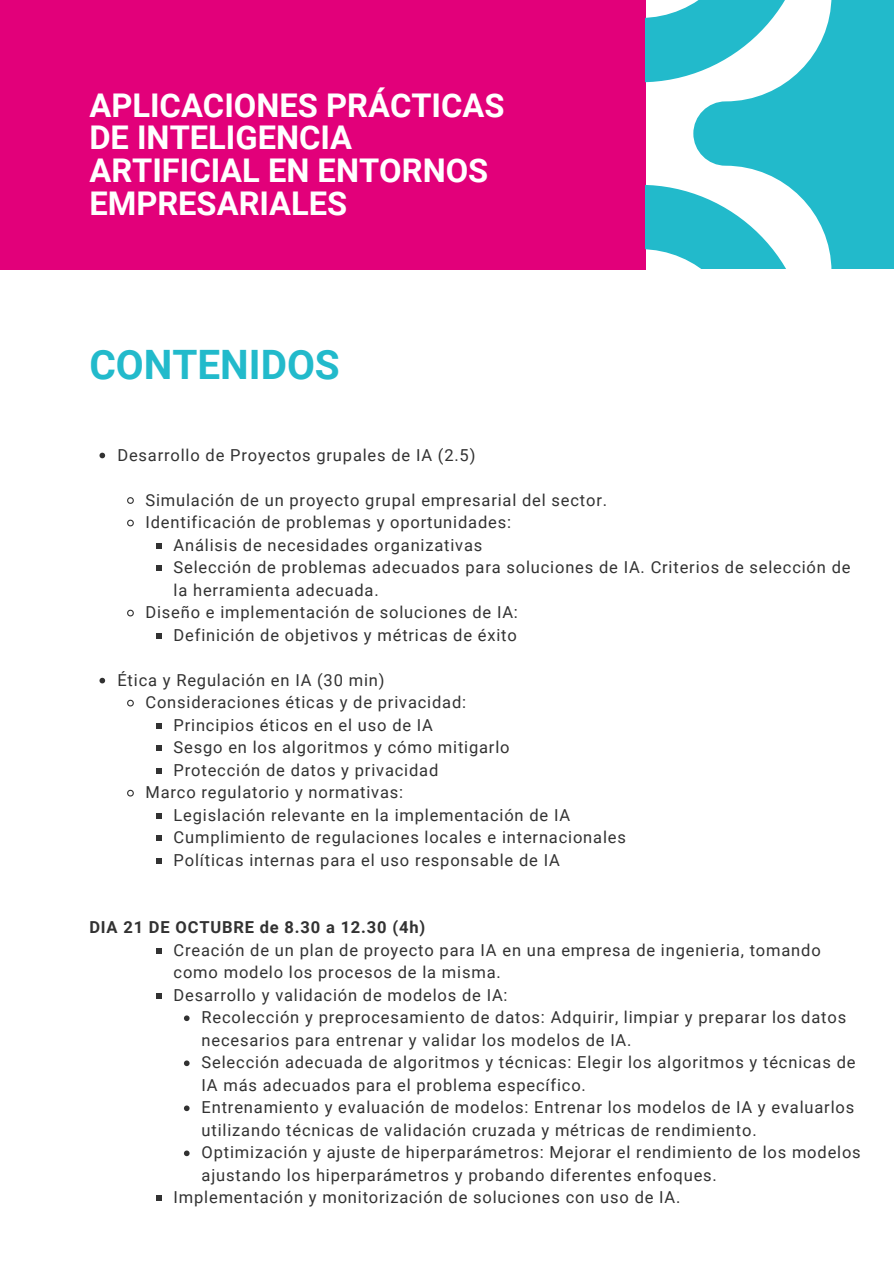
<style>
.page{position:relative;width:894px;height:1264px;background:#fff}
.page>*{position:absolute;margin:0;border:0;box-sizing:border-box;transform-origin:0 0}
.t1{font:700 40.5px "Roboto";color:#22bacb}
.t2{font:700 32.7px/32.7px "Roboto";color:#fff}
.t3{font:16.5px/22.5px "Roboto";letter-spacing:.05em;color:#323232}
.t4{font:700 16.5px "Roboto";letter-spacing:.05em;color:#323232}
</style>
<div class="page">
<div style="left:0;top:0;width:645px;height:269px;background:#e2007a"></div>
<svg style="left:99px;top:452px;width:6px;height:6px"></svg>
<svg style="left:127px;top:497px;width:7px;height:7px"></svg>
<svg style="left:127px;top:519px;width:7px;height:8px"></svg>
<svg style="left:156px;top:543px;width:5px;height:5px"></svg>
<svg style="left:156px;top:565px;width:5px;height:6px"></svg>
<svg style="left:127px;top:609px;width:7px;height:8px"></svg>
<svg style="left:156px;top:633px;width:5px;height:5px"></svg>
<svg style="left:99px;top:677px;width:6px;height:6px"></svg>
<svg style="left:127px;top:699px;width:7px;height:8px"></svg>
<svg style="left:156px;top:723px;width:5px;height:5px"></svg>
<svg style="left:156px;top:745px;width:5px;height:6px"></svg>
<svg style="left:156px;top:768px;width:5px;height:5px"></svg>
<svg style="left:127px;top:789px;width:7px;height:8px"></svg>
<svg style="left:156px;top:813px;width:5px;height:5px"></svg>
<svg style="left:156px;top:835px;width:5px;height:6px"></svg>
<svg style="left:156px;top:858px;width:5px;height:5px"></svg>
<svg style="left:156px;top:948px;width:5px;height:5px"></svg>
<svg style="left:156px;top:993px;width:5px;height:5px"></svg>
<svg style="left:184px;top:1015px;width:5px;height:6px"></svg>
<svg style="left:184px;top:1060px;width:5px;height:6px"></svg>
<svg style="left:184px;top:1105px;width:5px;height:6px"></svg>
<svg style="left:184px;top:1150px;width:5px;height:6px"></svg>
<svg style="left:156px;top:1195px;width:5px;height:6px"></svg>
<svg style="left:645px;top:0;width:248px;height:269px;fill:#22bacb"></svg>
<h2 class="t2" style="left:89px;top:89px;width:416px">APLICACIONES PRÁCTICAS<br>DE INTELIGENCIA<br>ARTIFICIAL EN ENTORNOS<br>EMPRESARIALES</h2>
<p class="t1" style="left:89px;top:341px;width:252px">CONTENIDOS</p>
<h1 class="t3" style="left:117px;top:443px;width:359px">Desarrollo de Proyectos grupales de IA (2.5)</h1>
<p class="t3" style="left:145px;top:488px;width:463px">Simulación de un proyecto grupal empresarial del sector.</p>
<p class="t3" style="left:145px;top:511px;width:367px">Identificación de problemas y oportunidades:</p>
<p class="t3" style="left:173px;top:533px;width:310px">Análisis de necesidades organizativas</p>
<p class="t3" style="left:173px;top:556px;width:678px">Selección de problemas adecuados para soluciones de IA. Criterios de selección de la herramienta adecuada.</p>
<p class="t3" style="left:145px;top:601px;width:374px">Diseño e implementación de soluciones de IA:</p>
<p class="t3" style="left:173px;top:623px;width:345px">Definición de objetivos y métricas de éxito</p>
<p class="t3" style="left:117px;top:668px;width:268px">Ética y Regulación en IA (30 min)</p>
<p class="t3" style="left:145px;top:691px;width:322px">Consideraciones éticas y de privacidad:</p>
<p class="t3" style="left:173px;top:713px;width:261px">Principios éticos en el uso de IA</p>
<p class="t3" style="left:173px;top:736px;width:337px">Sesgo en los algoritmos y cómo mitigarlo</p>
<p class="t3" style="left:173px;top:758px;width:266px">Protección de datos y privacidad</p>
<p class="t3" style="left:145px;top:781px;width:259px">Marco regulatorio y normativas:</p>
<p class="t3" style="left:173px;top:803px;width:398px">Legislación relevante en la implementación de IA</p>
<p class="t3" style="left:173px;top:826px;width:453px">Cumplimiento de regulaciones locales e internacionales</p>
<p class="t3" style="left:173px;top:848px;width:387px">Políticas internas para el uso responsable de IA</p>
<p class="t4" style="left:89px;top:918px;width:337px">DIA 21 DE OCTUBRE de 8.30 a 12.30 (4h)</p>
<h3 class="t3" style="left:173px;top:938px;width:648px">Creación de un plan de proyecto para IA en una empresa de ingenieria, tomando como modelo los procesos de la misma.</h3>
<p class="t3" style="left:173px;top:983px;width:335px">Desarrollo y validación de modelos de IA:</p>
<p class="t3" style="left:201px;top:1006px;width:646px">Recolección y preprocesamiento de datos: Adquirir, limpiar y preparar los datos necesarios para entrenar y validar los modelos de IA.</p>
<p class="t3" style="left:201px;top:1051px;width:655px">Selección adecuada de algoritmos y técnicas: Elegir los algoritmos y técnicas de<br>IA más adecuados para el problema específico.</p>
<p class="t3" style="left:201px;top:1096px;width:654px">Entrenamiento y evaluación de modelos: Entrenar los modelos de IA y evaluarlos utilizando técnicas de validación cruzada y métricas de rendimiento.</p>
<p class="t3" style="left:201px;top:1141px;width:660px">Optimización y ajuste de hiperparámetros: Mejorar el rendimiento de los modelos ajustando los hiperparámetros y probando diferentes enfoques.</p>
<p class="t3" style="left:173px;top:1186px;width:508px">Implementación y monitorización de soluciones con uso de IA.</p>
</div>
